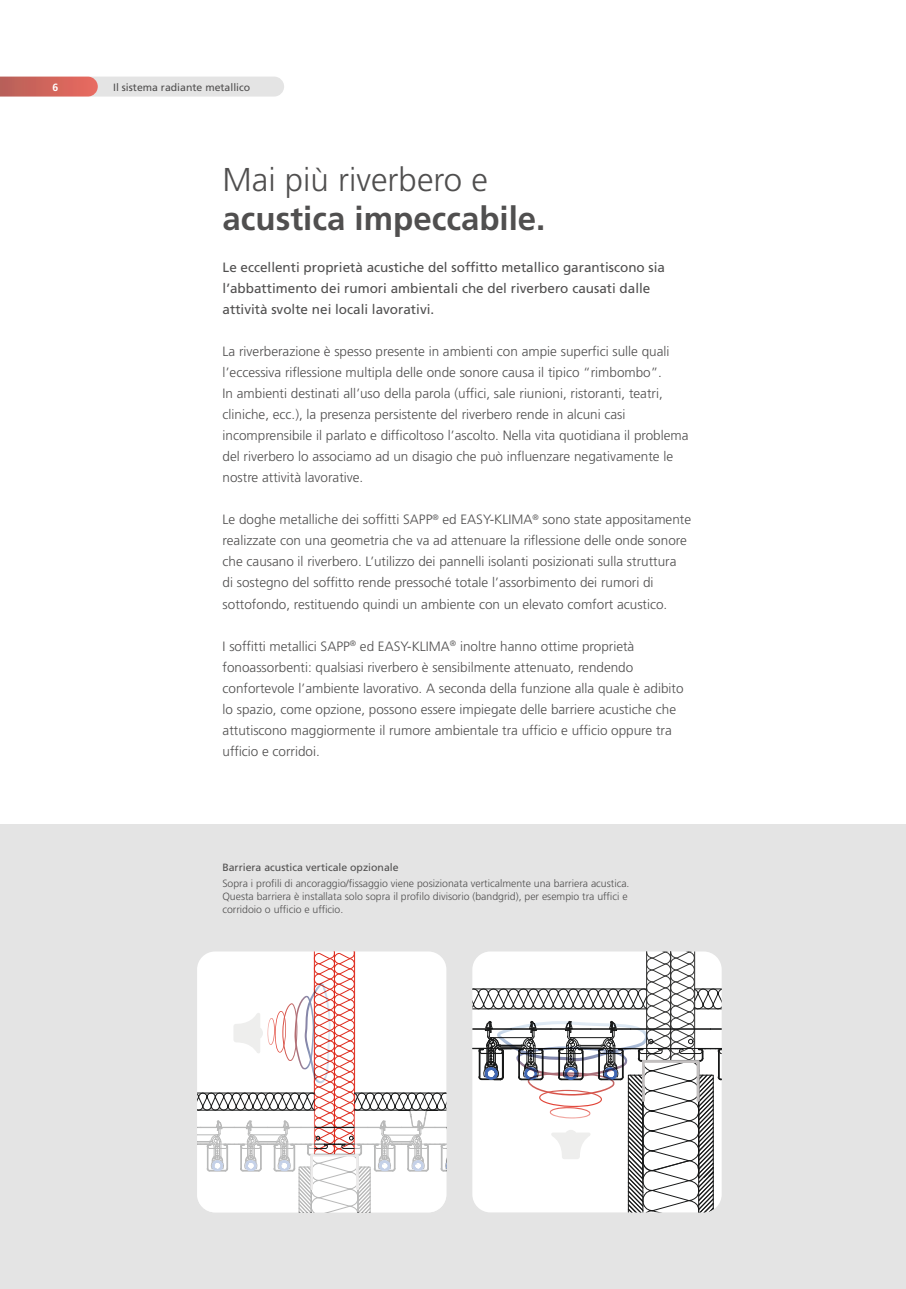
<style>
.page{position:relative;width:906px;height:1289px;background:#fff}
.page>*{position:absolute;margin:0;border:0;box-sizing:border-box;transform-origin:0 0}
.t1{font:700 33px "Frutiger LT Pro";color:#504f4f}
.t2{font:300 33px "Frutiger LT Pro";color:#504f4f}
.t3{font:300 13.5px/21px "Frutiger LT Pro";color:#504f4f}
.t4{font:13.5px/21px "Frutiger LT Pro";color:#504f4f}
.t5{font:300 10.5px "Frutiger LT Pro";color:#504f4f}
.t6{font:10.5px "Frutiger LT Pro";color:#504f4f}
.t7{font:700 10.5px "Frutiger LT Pro";color:#fff}
</style>
<div class="page">
<svg style="left:0;top:77px;width:284px;height:20px;background:#debab7"></svg>
<div style="left:0;top:824px;width:906px;height:464px;background:#e4e4e4"></div>
<svg style="left:197px;top:951px;width:250px;height:261px;background:#f2ecec"></svg>
<svg style="left:472px;top:951px;width:250px;height:262px;background:#dbdadb"></svg>
<p class="t7" style="left:52px;top:81px;width:7px">6</p>
<p class="t6" style="left:113px;top:81px;width:139px">Il sistema radiante metallico</p>
<p class="t2" style="left:223px;top:160px;width:267px">Mai più riverbero e</p>
<p class="t1" style="left:223px;top:199px;width:324px">acustica impeccabile.</p>
<p class="t4" style="left:223px;top:257px;width:444px">Le eccellenti proprietà acustiche del soffitto metallico garantiscono sia l’abbattimento dei rumori ambientali che del riverbero causati dalle attività svolte nei locali lavorativi.</p>
<p class="t3" style="left:223px;top:341px;width:467px">La riverberazione è spesso presente in ambienti con ampie superfici sulle quali l’eccessiva riflessione multipla delle onde sonore causa il tipico “rimbombo”.<br>In ambienti destinati all’uso della parola (uffici, sale riunioni, ristoranti, teatri, cliniche, ecc.), la presenza persistente del riverbero rende in alcuni casi incomprensibile il parlato e difficoltoso l’ascolto. Nella vita quotidiana il problema del riverbero lo associamo ad un disagio che può influenzare negativamente le nostre attività lavorative.</p>
<p class="t3" style="left:223px;top:509px;width:470px">Le doghe metalliche dei soffitti SAPP<sup>®</sup> ed EASY-KLIMA<sup>®</sup> sono state appositamente realizzate con una geometria che va ad attenuare la riflessione delle onde sonore che causano il riverbero. L’utilizzo dei pannelli isolanti posizionati sulla struttura<br>di sostegno del soffitto rende pressoché totale l’assorbimento dei rumori di sottofondo, restituendo quindi un ambiente con un elevato comfort acustico.</p>
<p class="t3" style="left:223px;top:635px;width:462px">I soffitti metallici SAPP<sup>®</sup> ed EASY-KLIMA<sup>®</sup> inoltre hanno ottime proprietà fonoassorbenti: qualsiasi riverbero è sensibilmente attenuato, rendendo confortevole l’ambiente lavorativo. A seconda della funzione alla quale è adibito lo spazio, come opzione, possono essere impiegate delle barriere acustiche che attutiscono maggiormente il rumore ambientale tra ufficio e ufficio oppure tra ufficio e corridoi.</p>
<p class="t6" style="left:222px;top:861px;width:178px">Barriera acustica verticale opzionale</p>
<p class="t5" style="left:222px;top:877px;width:409px">Sopra i profili di ancoraggio/fissaggio viene posizionata verticalmente una barriera acustica.</p>
<p class="t5" style="left:222px;top:890px;width:407px">Questa barriera è installata solo sopra il profilo divisorio (bandgrid), per esempio tra uffici e</p>
<p class="t5" style="left:222px;top:902px;width:122px">corridoio o ufficio e ufficio.</p>
</div>
